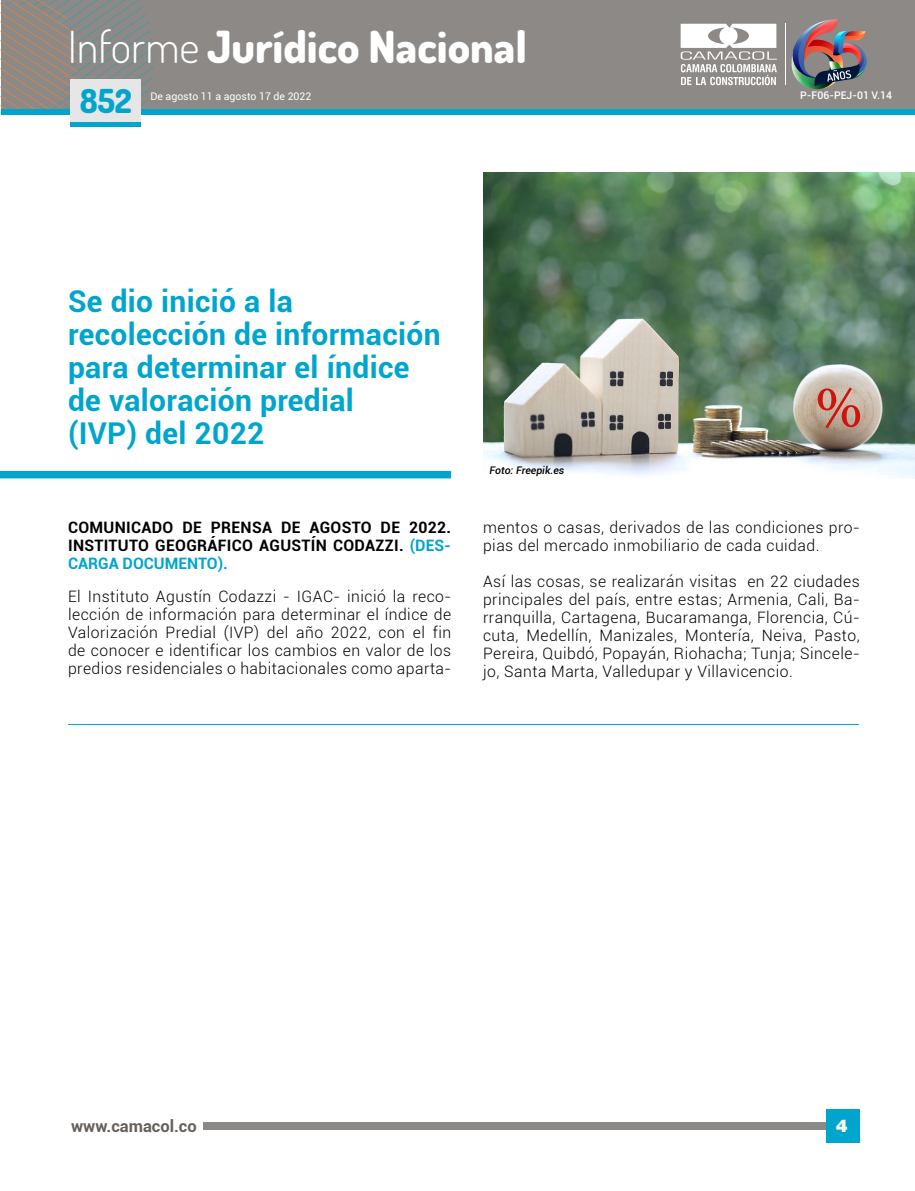
<style>
.page{position:relative;width:915px;height:1191px;background:#fff}
.page>*{position:absolute;margin:0;border:0;box-sizing:border-box;transform-origin:0 0}
.t1{font:800 44.25px "Dosis";color:#fff}
.t2{font:800 33px "Dosis";color:#00a5ce}
.t3{font:700 30px/33px "Roboto";letter-spacing:.01em;color:#00a5ce}
.t4{font:900 19.5px "Roboto";color:#fff}
.t5{font:900 19.5px "Helvetica";color:#fff}
.t6{font:700 16.5px "Roboto";color:#66605c}
.t7{font:300 15.75px/18px "Roboto";letter-spacing:.03em;color:#000;text-align:justify}
.t8{font:700 15.75px/18px "Roboto";letter-spacing:.02em;color:#000}
.t9{font:700 15.75px "Roboto";color:#00a5ce}
.t10{font:10.5px "Roboto";color:#fff}
.t11{font:500 10.5px "Roboto";color:#fff}
.t12{font:italic 500 10.5px "Roboto";color:#000}
.s1{font-weight:300}
.s2{color:#00a5ce}
</style>
<div class="page">
<div style="left:203px;top:1122px;width:655px;height:7px;background:#8c8986"></div>
<div style="left:825px;top:1109px;width:33px;height:34px;background:#00a5ce"></div>
<div style="left:1px;top:0;width:913px;height:108px;background:#8c8986"></div>
<div style="left:1px;top:109px;width:913px;height:5px;background:#00a5ce"></div>
<svg style="left:1px;top:0;width:158px;height:109px"></svg>
<div style="left:70px;top:122px;width:70px;height:5px;background:#00a5ce"></div>
<div style="left:70px;top:79px;width:70px;height:43px;background:#e7e6e6"></div>
<img style="left:791px;top:19px;width:75px;height:70px">
<svg style="left:680px;top:24px;width:96px;height:61px"></svg>
<hr style="left:785px;top:24px;width:1px;height:61px;background:#fff">
<div style="left:0;top:471px;width:451px;height:7px;background:#00a5ce"></div>
<img style="left:483px;top:172px;width:431px;height:306px">
<hr style="left:68px;top:724px;width:790px;height:1px;background:#00a5ce">
<h1 class="t1" style="left:68px;top:18px;width:460px"><span class="s1">Informe</span> Jurídico Nacional</h1>
<h2 class="t2" style="left:80px;top:80px;width:54px">852</h2>
<p class="t10" style="left:150px;top:89px;width:162px">De agosto 11 a agosto 17 de 2022</p>
<h3 class="t3" style="left:68px;top:283px;width:374px">Se dio inició a la recolección de información para determinar el índice de valoración predial<br>(IVP) del 2022</h3>
<p class="t12" style="left:489px;top:463px;width:76px">Foto: Freepik.es</p>
<p class="t11" style="left:800px;top:87px;width:93px">P-F06-PEJ-01 V.14</p>
<p class="t8" style="left:68px;top:517px;width:384px">Comunicado de prensa de agosto de 2022.<br>Instit</p>
<p class="t8" style="left:118px;top:535px;width:308px">uto Geográfico Agustín Codazzi. <span class="s2">(Des</span></p>
<p class="t9" style="left:444px;top:534px;width:8px">-</p>
<p class="t9" style="left:68px;top:552px;width:161px">carga Documento).</p>
<p class="t7" style="left:68px;top:587px;width:384px">El Instituto Agustín Codazzi - IGAC- inició la reco&shy;lección de información para determinar el índice de Valorización Predial (IVP) del año 2022, con el fin de conocer e identificar los cambios en valor de los predios residenciales o habitacionales como aparta-</p>
<p class="t7" style="left:483px;top:518px;width:378px">mentos o casas, derivados de las condiciones pro&shy;pias del mercado inmobiliario de cada cuidad.</p>
<p class="t7" style="left:483px;top:572px;width:378px">Así las cosas, se realizarán visitas en 22 ciudades principales del país, entre estas; Armenia, Cali, Ba&shy;rranquilla, Cartagena, Bucaramanga, Florencia, Cú&shy;cuta, Medellín, Manizales, Montería, Neiva, Pasto, Pereira, Quibdó, Popayán, Riohacha; Tunja; Sincele&shy;jo, Santa Marta, Valledupar y Villavicencio.</p>
<p class="t6" style="left:71px;top:1114px;width:127px">www.camacol.co</p>
<p class="t4" style="left:836px;top:1114px;width:13px">1</p>
<p class="t5" style="left:836px;top:1118px;width:13px">4</p>
</div>
